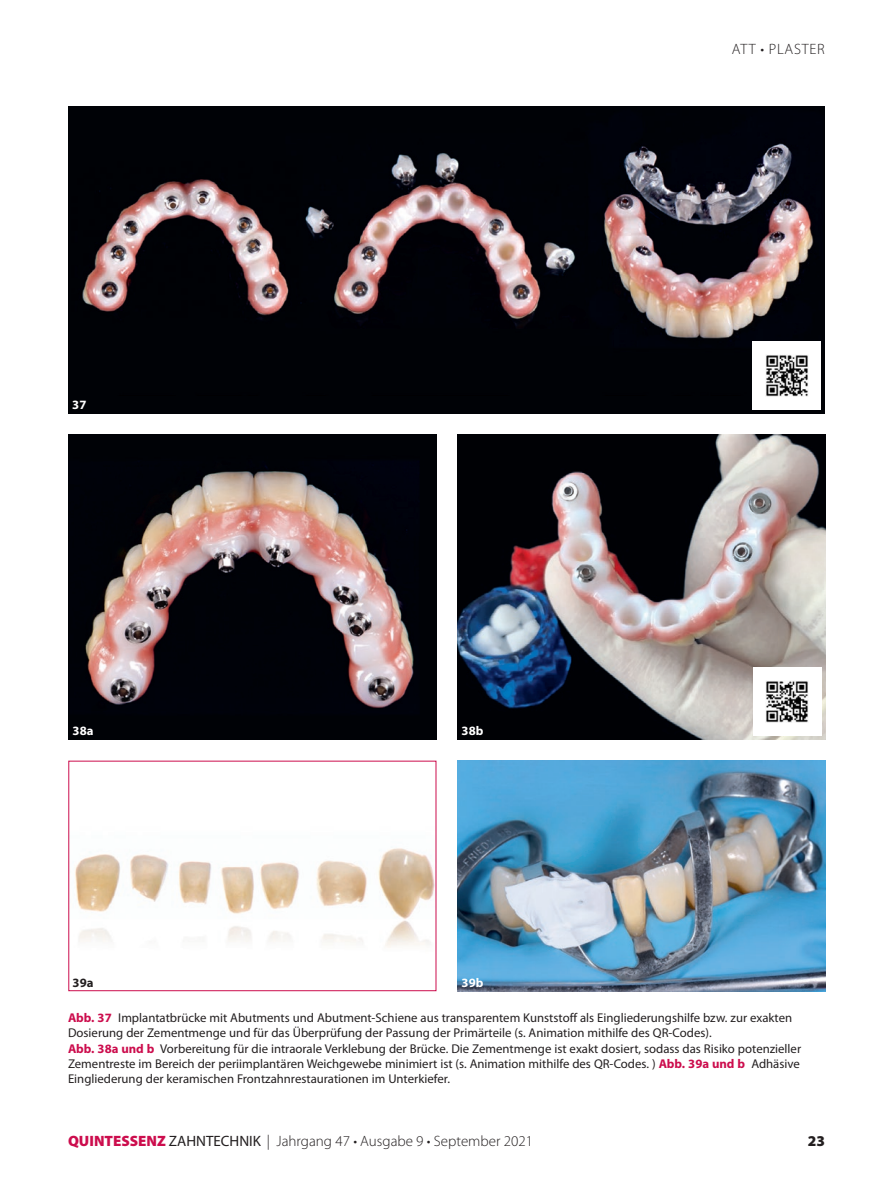
<style>
.page{position:relative;width:893px;height:1191px;background:#fff}
.page>*{position:absolute;margin:0;border:0;box-sizing:border-box;transform-origin:0 0}
.t1{font:300 15px "Myriad Pro";color:#231f20}
.t2{font:900 15px "Myriad Pro";color:#231f20}
.t3{font:12.75px/15.3px "Myriad Pro";color:#231f20}
.t4{font:700 12.75px "Myriad Pro";color:#fff}
.t5{font:700 12.75px "Myriad Pro";color:#231f20}
.s1{font-weight:700;color:#cc0d4d}
.s2{font-weight:900;color:#cc0d4d}
.s3{font-weight:400}
</style>
<div class="page">
<div style="left:68px;top:106px;width:757px;height:307px;background:#000206"></div>
<img style="left:82px;top:143px;width:732px;height:253px">
<div style="left:753px;top:341px;width:68px;height:68px;background:#fff"></div>
<img style="left:766px;top:355px;width:42px;height:41px">
<img style="left:68px;top:434px;width:368px;height:305px">
<img style="left:457px;top:434px;width:368px;height:305px">
<img style="left:75px;top:848px;width:359px;height:100px">
<div style="left:68px;top:760px;width:368px;height:231px;border:1px solid #cc0d4d"></div>
<img style="left:457px;top:760px;width:368px;height:231px">
<div style="left:753px;top:667px;width:68px;height:68px;background:#fff"></div>
<img style="left:766px;top:681px;width:42px;height:42px">
<p class="t4" style="left:72px;top:398px;width:16px">37</p>
<p class="t4" style="left:73px;top:724px;width:22px">38a</p>
<p class="t4" style="left:462px;top:724px;width:23px">38b</p>
<p class="t5" style="left:73px;top:975px;width:22px">39a</p>
<p class="t4" style="left:462px;top:975px;width:23px">39b</p>
<p class="t1" style="left:732px;top:41px;width:94px">Att • Plaster</p>
<p class="t3" style="left:68px;top:1010px;width:735px"><span class="s1">Abb. 37</span> Implantatbrücke mit Abutments und Abutment-Schiene aus transparentem Kunststoff als Eingliederungshilfe bzw. zur exakten Dosierung der Zementmenge und für das Überprüfung der Passung der Primärteile (s. Animation mithilfe des QR-Codes).<br><span class="s1">Abb. 38a und b</span> Vorbereitung für die intraorale Verklebung der Brücke. Die Zementmenge ist exakt dosiert, sodass das Risiko potenzieller Zementreste im Bereich der periimplantären Weichgewebe minimiert ist (s. Animation mithilfe des QR-Codes. ) <span class="s1">Abb. 39a und b</span> Adhäsive Eingliederung der keramischen Frontzahnrestaurationen im Unterkiefer.</p>
<p class="t1" style="left:68px;top:1133px;width:467px"><span class="s2">QUINTESSENZ</span> <span class="s3">ZAHNTECHNIK</span> | Jahrgang 47 • Ausgabe 9 • September 2021</p>
<p class="t2" style="left:808px;top:1132px;width:19px">23</p>
</div>
